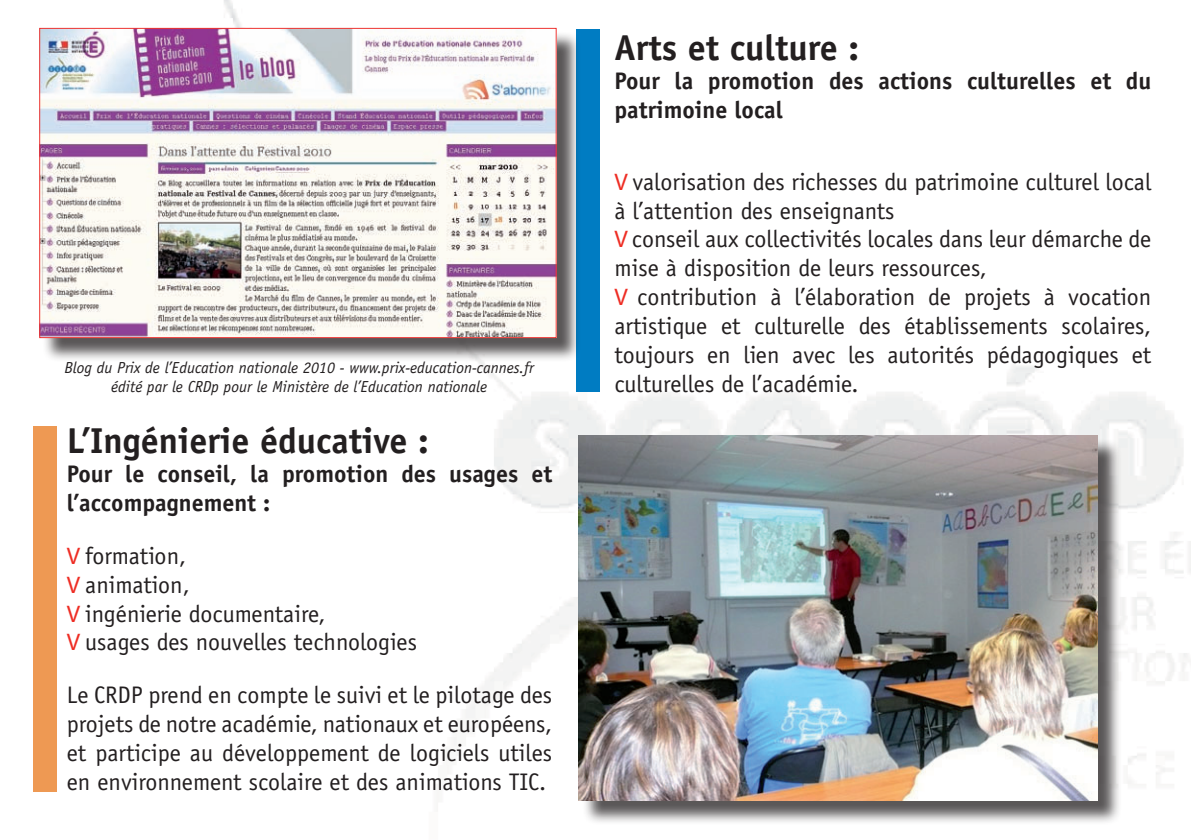
<style>
.page{position:relative;width:1191px;height:840px;background:#fff}
.page>*{position:absolute;margin:0;border:0;box-sizing:border-box;transform-origin:0 0}
.t1{font:700 36px "Officina Sans";color:#231f20}
.t2{font:24px/28.8px "Officina Sans";color:#231f20}
.t3{font:700 24px/28.8px "Officina Sans";color:#231f20}
.t4{font:italic 16px/19.2px "Officina Sans";color:#231f20;text-align:center}
.s1{font-family:"Myriad Pro";color:#ee2d24}
</style>
<div class="page">
<img style="left:33px;top:0;width:1158px;height:801px">
<div style="left:576px;top:30px;width:23px;height:362px;background:#007cc2"></div>
<div style="left:33px;top:426px;width:23px;height:365px;background:#ee9953"></div>
<div style="left:581px;top:438px;width:549px;height:394px;background:#231f20;opacity:.75"></div>
<img style="left:578px;top:435px;width:519px;height:364px">
<div style="left:42px;top:31px;width:548px;height:340px;background:#231f20;opacity:.75"></div>
<img style="left:41px;top:30px;width:513px;height:306px">
<div style="left:39px;top:28px;width:517px;height:310px;border:1px solid #ee3431"></div>
<p class="t4" style="left:64px;top:358px;width:471px">Blog du Prix de l’Education nationale 2010 - www.prix-education-cannes.fr édité par le CRDp pour le Ministère de l’Education nationale</p>
<h1 class="t1" style="left:67px;top:418px;width:364px">L’Ingénierie éducative :</h1>
<p class="t3" style="left:67px;top:459px;width:487px">Pour le conseil, la promotion des usages et l’accompagnement :</p>
<p class="t2" style="left:67px;top:541px;width:352px"><span class="s1">V</span> formation,<br><span class="s1">V</span> animation,<br><span class="s1">V</span> ingénierie documentaire,<br><span class="s1">V</span> usages des nouvelles technologies</p>
<p class="t2" style="left:67px;top:680px;width:487px;text-align:justify">Le CRDP prend en compte le suivi et le pilotage des projets de notre académie, nationaux et européens, et participe au développement de logiciels utiles en environnement scolaire et des animations TIC.</p>
<h1 class="t1" style="left:614px;top:25px;width:246px">Arts et culture :</h1>
<p class="t3" style="left:614px;top:66px;width:538px">Pour la promotion des actions culturelles et du patrimoine local</p>
<p class="t2" style="left:614px;top:167px;width:538px"><span class="s1">V</span> valorisation des richesses du patrimoine culturel local à l’attention des enseignants<br><span class="s1">V</span> conseil aux collectivités locales dans leur démarche de mise à disposition de leurs ressources,<br><span class="s1">V</span> contribution à l’élaboration de projets à vocation artistique et culturelle des établissements scolaires, toujours en lien avec les autorités pédagogiques et culturelles de l’académie.</p>
</div>
